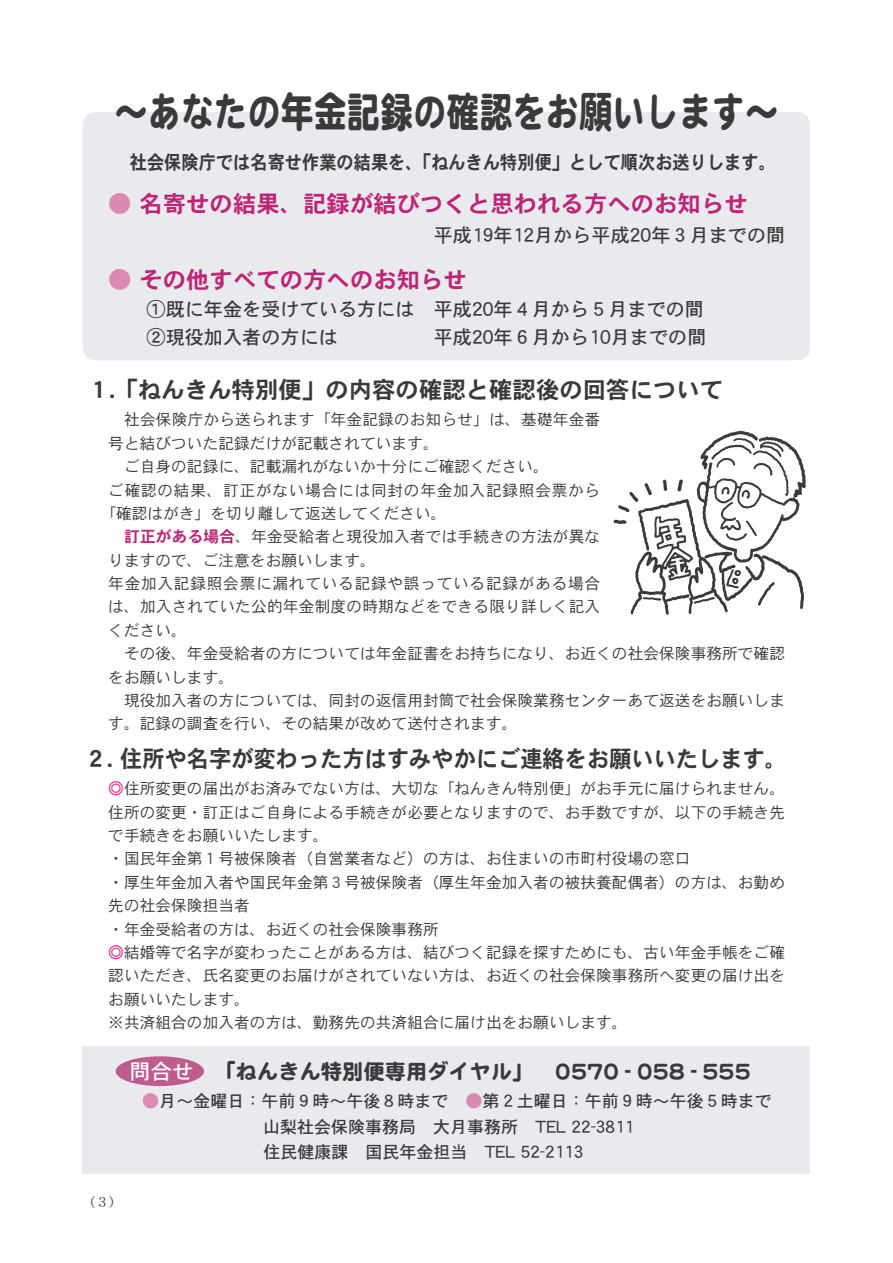
<style>
.page{position:relative;width:893px;height:1263px;background:#fff}
.page>*{position:absolute;margin:0;border:0;box-sizing:border-box;transform-origin:0 0}
.t1{font:600 42.45px "DFP Maru Gothic CID";color:#383a3b;scale:.78 1}
.t2{font:23.4px "DFPHS Gothic CID W7";color:#383a3b}
.t3{font:23.4px "DFPHS Gothic CID W7";color:#bd2577}
.t4{font:600 21.3px "DFP Maru Gothic CID";color:#383a3b}
.t5{font:19.2px/27.6px "DFPHS Gothic CID W5";color:#383a3b}
.t6{font:19.2px "DFPHS Gothic CID W7";color:#383a3b;scale:.9 1}
.t7{font:16.95px/25.5px "DFPHS Gothic CID W5";color:#383a3b}
.t8{font:15.75px/23.4px "DFPHS Gothic CID W3";color:#383a3b}
.t9{font:15.75px "DFPHS Gothic CID W3";letter-spacing:.045em;color:#383a3b}
.t10{font:13.8px "DFPHS Mincho CID W3";color:#383a3b}
.s1{color:#db8ab3}
.s2{font-family:"DFPHS Gothic CID W7";color:#bd2577}
.s3{color:#e82a8c}
.s4{font-family:"DFPHS Gothic CID W5";font-weight:400;color:#fff}
</style>
<div class="page">
<div style="left:83px;top:1046px;width:727px;height:128px;background:#e9eaed"></div>
<div style="left:83px;top:112px;width:727px;height:248px;background:#e9eaed;border-radius:13px"></div>
<div style="left:116px;top:1056px;width:88px;height:30px;background:#c05b8e;border-radius:50%"></div>
<img style="left:613px;top:430px;width:193px;height:185px">
<h1 class="t1" style="left:115px;top:96px;width:852px">～あなたの年金記録の確認をお願いします～</h1>
<p class="t6" style="left:130px;top:154px;width:719px">社会保険庁では名寄せ作業の結果を、「ねんきん特別便」として順次お送りします。</p>
<h2 class="t3" style="left:108px;top:194px;width:641px"><span class="s1">●</span> 名寄せの結果、記録が結びつくと思われる方へのお知らせ</h2>
<p class="t5" style="left:433px;top:223px;width:353px">平成19年12月から平成20年３月までの間</p>
<h2 class="t3" style="left:108px;top:271px;width:360px"><span class="s1">●</span> その他すべての方へのお知らせ</h2>
<p class="t5" style="left:146px;top:298px;width:561px">①既に年金を受けている方には　平成20年４月から５月までの間<br>②現役加入者の方には　　　　　平成20年６月から10月までの間</p>
<h2 class="t2" style="left:87px;top:380px;width:638px">１.「ねんきん特別便」の内容の確認と確認後の回答について</h2>
<p class="t8" style="left:124px;top:410px;width:477px">社会保険庁から送られます「年金記録のお知らせ」は、基礎年金番</p>
<p class="t8" style="left:108px;top:433px;width:332px">号と結びついた記録だけが記載されています。</p>
<p class="t8" style="left:124px;top:457px;width:426px">ご自身の記録に、記載漏れがないか十分にご確認ください。</p>
<p class="t9" style="left:108px;top:484px;width:493px">ご確認の結果、訂正がない場合には同封の年金加入記録照会票から</p>
<p class="t8" style="left:100px;top:503px;width:348px">「確認はがき」を切り離して返送してください。</p>
<p class="t8" style="left:124px;top:527px;width:477px"><span class="s2">訂正がある場合</span>、年金受給者と現役加入者では手続きの方法が異な</p>
<p class="t8" style="left:108px;top:550px;width:269px">りますので、ご注意をお願いします。</p>
<p class="t9" style="left:108px;top:577px;width:493px">年金加入記録照会票に漏れている記録や誤っている記録がある場合</p>
<p class="t8" style="left:108px;top:597px;width:493px">は、加入されていた公的年金制度の時期などをできる限り詳しく記入</p>
<p class="t8" style="left:108px;top:620px;width:80px">ください。</p>
<p class="t8" style="left:124px;top:644px;width:662px">その後、年金受給者の方については年金証書をお持ちになり、お近くの社会保険事務所で確認</p>
<p class="t8" style="left:108px;top:667px;width:127px">をお願いします。</p>
<p class="t8" style="left:124px;top:691px;width:662px">現役加入者の方については、同封の返信用封筒で社会保険業務センターあて返送をお願いしま</p>
<p class="t8" style="left:108px;top:714px;width:411px">す。記録の調査を行い、その結果が改めて送付されます。</p>
<h2 class="t2" style="left:84px;top:750px;width:704px">２. 住所や名字が変わった方はすみやかにご連絡をお願いいたします。</h2>
<p class="t8" style="left:108px;top:779px;width:678px"><span class="s3">◎</span>住所変更の届出がお済みでない方は、大切な「ねんきん特別便」がお手元に届けられません。住所の変更・訂正はご自身による手続きが必要となりますので、お手数ですが、以下の手続き先で手続きをお願いいたします。<br>・国民年金第１号被保険者（自営業者など）の方は、お住まいの市町村役場の窓口<br>・厚生年金加入者や国民年金第３号被保険者（厚生年金加入者の被扶養配偶者）の方は、お勤め先の社会保険担当者<br>・年金受給者の方は、お近くの社会保険事務所<br><span class="s3">◎</span>結婚等で名字が変わったことがある方は、結びつく記録を探すためにも、古い年金手帳をご確認いただき、氏名変更のお届けがされていない方は、お近くの社会保険事務所へ変更の届け出をお願いいたします。<br>※共済組合の加入者の方は、勤務先の共済組合に届け出をお願いします。</p>
<h3 class="t4" style="left:129px;top:1062px;width:622px"><span class="s4">問合せ</span> 「ねんきん特別便専用ダイヤル」 0570 - 058 - 555</h3>
<p class="t7" style="left:263px;top:1090px;width:510px;text-indent:-121px"><span class="s1">●</span>月～金曜日：午前９時～午後８時まで　<span class="s1">●</span>第２土曜日：午前９時～午後５時まで山梨社会保険事務局　大月事務所　TEL 22-3811<br>住民健康課　国民年金担当　TEL 52-2113</p>
<p class="t10" style="left:82px;top:1196px;width:43px">（３）</p>
</div>
